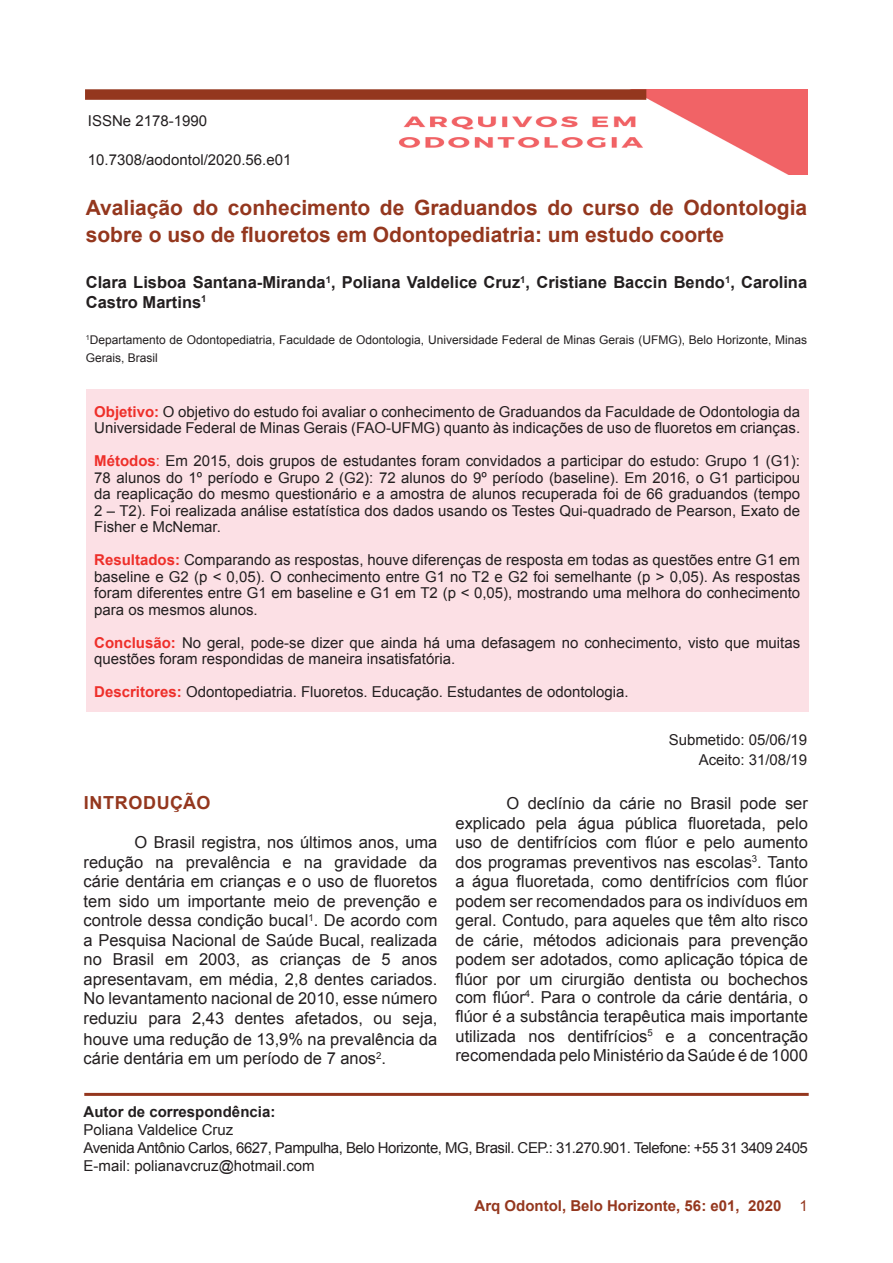
<style>
.page{position:relative;width:893px;height:1263px;background:#fff}
.page>*{position:absolute;margin:0;border:0;box-sizing:border-box;transform-origin:0 0}
.t1{font:700 21px/27px "Arial";color:#94371e}
.t2{font:700 18px "Arial";letter-spacing:.035em;color:#94371e}
.t3{font:16.5px/19.5px "Arial";color:#231f20;text-align:justify}
.t4{font:700 16.5px/19.5px "Arial";color:#231f20}
.t5{font:15px/16.5px "Arial";color:#231f20}
.t6{font:15px/18px "Arial";letter-spacing:-.03em;color:#231f20}
.t7{font:700 15px "Arial";color:#94371e}
.t8{font:700 15px "Arial";color:#231f20}
.t9{font:12px/18px "Arial";color:#231f20}
.s1{font-weight:700;color:#ee2f2a}
.s2{color:#ee2f2a}
.s3{font-weight:400}
</style>
<div class="page">
<img style="left:399px;top:89px;width:409px;height:85px">
<div style="left:86px;top:389px;width:723px;height:322px;background:#fce0e5"></div>
<div style="left:85px;top:89px;width:561px;height:11px;background:#94371e"></div>
<hr style="left:84px;top:1093px;width:725px;height:3px;background:#94371e">
<p class="t5" style="left:88px;top:112px;width:121px">ISSNe 2178-1990</p>
<p class="t5" style="left:88px;top:151px;width:205px">10.7308/aodontol/2020.56.e01</p>
<h1 class="t1" style="left:86px;top:194px;width:723px">Avaliação do conhecimento de Graduandos do curso de Odontologia sobre o uso de fluoretos em Odontopediatria: um estudo coorte</h1>
<p class="t4" style="left:86px;top:273px;width:723px">Clara Lisboa Santana-Miranda<sup>1</sup>, Poliana Valdelice Cruz<sup>1</sup>, Cristiane Baccin Bendo<sup>1</sup>, Carolina<br>Castro Martins<sup>1</sup></p>
<p class="t9" style="left:86px;top:331px;width:723px"><sup>1</sup>Departamento de Odontopediatria, Faculdade de Odontologia, Universidade Federal de Minas Gerais (UFMG), Belo Horizonte, Minas<br>Gerais, Brasil</p>
<p class="t5" style="left:94px;top:403px;width:707px"><span class="s1">Objetivo:</span> O objetivo do estudo foi avaliar o conhecimento de Graduandos da Faculdade de Odontologia da<br>Universidade Federal de Minas Gerais (FAO-UFMG) quanto às indicações de uso de fluoretos em crianças.</p>
<p class="t5" style="left:94px;top:452px;width:707px;text-align:justify"><span class="s1">Métodos</span><span class="s2">:</span> Em 2015, dois grupos de estudantes foram convidados a participar do estudo: Grupo 1 (G1):<br>78 alunos do 1º período e Grupo 2 (G2): 72 alunos do 9º período (baseline). Em 2016, o G1 participou da reaplicação do mesmo questionário e a amostra de alunos recuperada foi de 66 graduandos (tempo 2 – T2). Foi realizada análise estatística dos dados usando os Testes Qui-quadrado de Pearson, Exato de Fisher e McNemar.</p>
<p class="t5" style="left:94px;top:551px;width:707px;text-align:justify"><span class="s1">Resultados:</span> Comparando as respostas, houve diferenças de resposta em todas as questões entre G1 em baseline e G2 (p &lt; 0,05). O conhecimento entre G1 no T2 e G2 foi semelhante (p &gt; 0,05). As respostas foram diferentes entre G1 em baseline e G1 em T2 (p &lt; 0,05), mostrando uma melhora do conhecimento para os mesmos alunos.</p>
<p class="t5" style="left:94px;top:634px;width:707px"><span class="s1">Conclusão:</span> No geral, pode-se dizer que ainda há uma defasagem no conhecimento, visto que muitas questões foram respondidas de maneira insatisfatória.</p>
<p class="t5" style="left:94px;top:683px;width:536px"><span class="s1">Descritores:</span> Odontopediatria. Fluoretos. Educação. Estudantes de odontologia.</p>
<p class="t2" style="left:84px;top:790px;width:128px">INTRODUÇÃO</p>
<p class="t3" style="left:84px;top:832px;width:355px;text-indent:51px">O Brasil registra, nos últimos anos, uma redução na prevalência e na gravidade da cárie dentária em crianças e o uso de fluoretos tem sido um importante meio de prevenção e controle dessa condição bucal<sup>1</sup>. De acordo com a Pesquisa Nacional de Saúde Bucal, realizada no Brasil em 2003, as crianças de 5 anos apresentavam, em média, 2,8 dentes cariados.<br>No levantamento nacional de 2010, esse número reduziu para 2,43 dentes afetados, ou seja,</p>
<p class="t3" style="left:84px;top:1029px;width:355px">houve uma redução de 13,9% na prevalência da cárie dentária em um período de 7 anos<sup>2</sup>.</p>
<p class="t5" style="left:669px;top:730px;width:140px;line-height:19.5px;text-align:right">Submetido: 05/06/19<br>Aceito: 31/08/19</p>
<p class="t3" style="left:455px;top:794px;width:354px;text-indent:51px">O declínio da cárie no Brasil pode ser explicado pela água pública fluoretada, pelo uso de dentifrícios com flúor e pelo aumento dos programas preventivos nas escolas<sup>3</sup>. Tanto a água fluoretada, como dentifrícios com flúor podem ser recomendados para os indivíduos em geral. Contudo, para aqueles que têm alto risco de cárie, métodos adicionais para prevenção podem ser adotados, como aplicação tópica de flúor por um cirurgião dentista ou bochechos</p>
<p class="t3" style="left:455px;top:987px;width:354px">com flúor<sup>4</sup>. Para o controle da cárie dentária, o flúor é a substância terapêutica mais importante utilizada nos dentifrícios<sup>5</sup> e a concentração recomendada pelo Ministério da Saúde é de 1000</p>
<p class="t8" style="left:84px;top:1101px;width:193px">Autor de correspondência:</p>
<p class="t6" style="left:84px;top:1121px;width:726px">Poliana Valdelice Cruz<br>Avenida Antônio Carlos, 6627, Pampulha, Belo Horizonte, MG, Brasil. CEP.: 31.270.901. Telefone: +55 31 3409 2405<br>E-mail: polianavcruz@hotmail.com</p>
<p class="t7" style="left:475px;top:1195px;width:335px">Arq Odontol, Belo Horizonte, 56: e01, 2020 <span class="s3">1</span></p>
</div>
